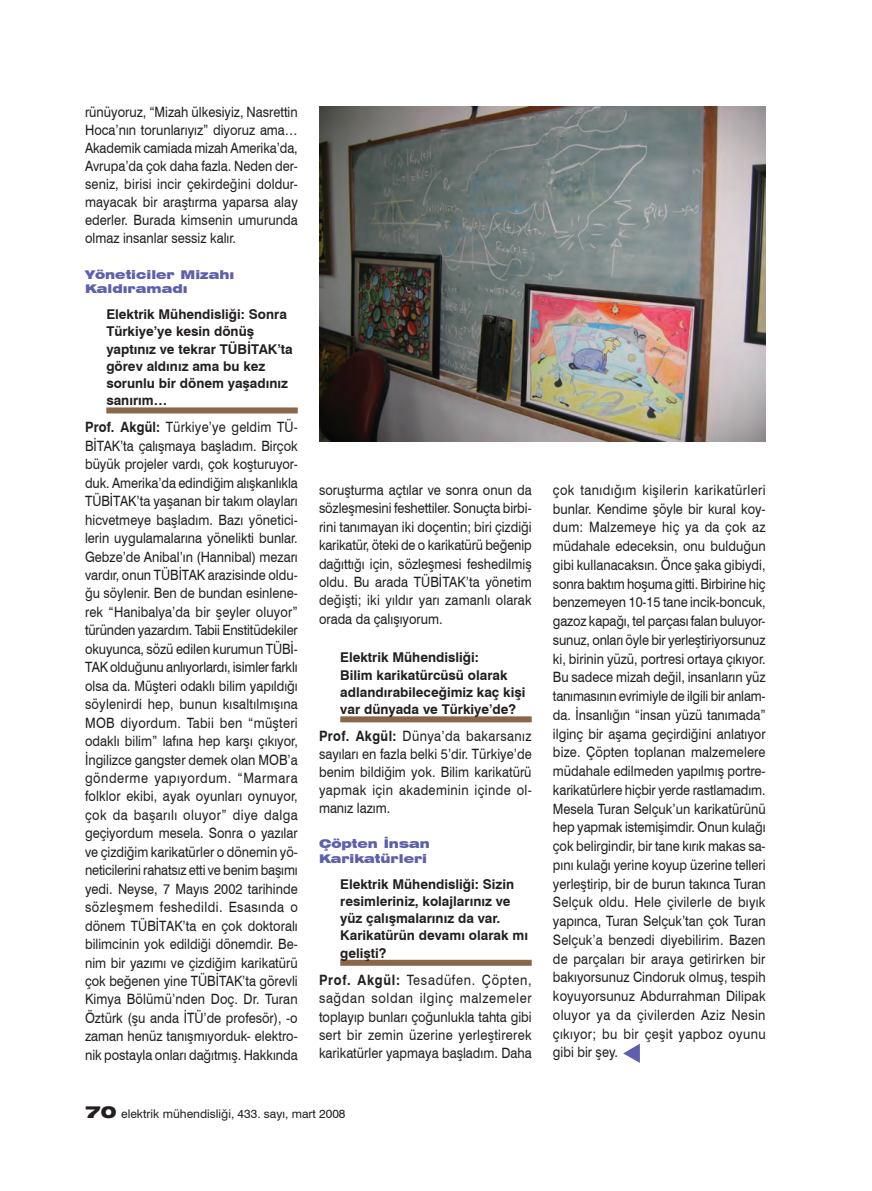
<style>
.page{position:relative;width:872px;height:1191px;background:#fff}
.page>*{position:absolute;margin:0;border:0;box-sizing:border-box;transform-origin:0 0}
.Paragraph_Style_Body{font:14.25px/18.5px "Swiss 721 BT";letter-spacing:.005em;color:#231f20;text-align:justify;scale:.9 1}
.Paragraph_Style_Subhead1{font:700 13.5px/17.2px "Swiss 721 BT";color:#231f20}
.Paragraph_Style_Subhead2{font:900 expanded 12px/14.4px "Swiss 721 BT";color:#5e60ab}
.t1{font:12px "Swiss 721 BT";color:#231f20}
.s1{font-weight:700}
.s2{font-weight:900;font-stretch:expanded;font-size:16.5px}
</style>
<div class="page">
<div style="left:106px;top:407px;width:192px;height:6px;background:#896748"></div>
<div style="left:340px;top:716px;width:192px;height:6px;background:#896748"></div>
<div style="left:340px;top:959px;width:192px;height:6px;background:#896748"></div>
<img style="left:319px;top:106px;width:446px;height:335px">
<svg style="left:623px;top:1043px;width:17px;height:20px"></svg>
<p class="Paragraph_Style_Body" style="left:85px;top:103px;width:238px;line-height:18px">rünüyoruz, “Mizah ülkesiyiz, Nasrettin Hoca’nın torunlarıyız” diyoruz ama… Akademik camiada mizah Amerika’da, Avrupa’da çok daha fazla. Neden der&shy;seniz, birisi incir çekirdeğini doldur&shy;mayacak bir araştırma yaparsa alay ederler. Burada kimsenin umurunda olmaz insanlar sessiz kalır.</p>
<p class="Paragraph_Style_Subhead2" style="left:85px;top:267px;width:151px">Yöneticiler Mizahı<br>Kaldıramadı</p>
<p class="Paragraph_Style_Subhead1" style="left:106px;top:305px;width:188px">Elektrik Mühendisliği: Sonra<br>Türkiye’ye kesin dönüş yaptınız ve tekrar TÜBİTAK’ta görev aldınız ama bu kez sorunlu bir dönem yaşadınız sanırım…</p>
<p class="Paragraph_Style_Body" style="left:85px;top:418px;width:238px"><span class="s1">Prof. Akgül:</span> Türkiye’ye geldim TÜ-BİTAK’ta çalışmaya başladım. Birçok büyük projeler vardı, çok koşturuyor&shy;duk. Amerika’da edindiğim alışkanlıkla TÜBİTAK’ta yaşanan bir takım olayları hicvetmeye başladım. Bazı yönetici&shy;lerin uygulamalarına yönelikti bunlar.<br>Gebze’de Anibal’ın (Hannibal) mezarı vardır, onun TÜBİTAK arazisinde oldu&shy;ğu söylenir. Ben de bundan esinlene&shy;rek “Hanibalya’da bir şeyler oluyor” türünden yazardım. Tabii Enstitüdekiler okuyunca, sözü edilen kurumun TÜBİ-TAK olduğunu anlıyorlardı, isimler farklı olsa da. Müşteri odaklı bilim yapıldığı söylenirdi hep, bunun kısaltılmışına MOB diyordum. Tabii ben “müşteri odaklı bilim” lafına hep karşı çıkıyor, İngilizce gangster demek olan MOB’a gönderme yapıyordum. “Marmara folklor ekibi, ayak oyunları oynuyor, çok da başarılı oluyor” diye dalga geçiyordum mesela. Sonra o yazılar ve çizdiğim karikatürler o dönemin yö&shy;neticilerini rahatsız etti ve benim başımı yedi. Neyse, 7 Mayıs 2002 tarihinde sözleşmem feshedildi. Esasında o dönem TÜBİTAK’ta en çok doktoralı bilimcinin yok edildiği dönemdir. Be&shy;nim bir yazımı ve çizdiğim karikatürü çok beğenen yine TÜBİTAK’ta görevli Kimya Bölümü’nden Doç. Dr. Turan Öztürk (şu anda İTÜ’de profesör), -o zaman henüz tanışmıyorduk- elektro&shy;nik postayla onları dağıtmış. Hakkında</p>
<p class="Paragraph_Style_Body" style="left:319px;top:480px;width:238px">soruşturma açtılar ve sonra onun da sözleşmesini feshettiler. Sonuçta birbi&shy;rini tanımayan iki doçentin; biri çizdiği karikatür, öteki de o karikatürü beğenip dağıttığı için, sözleşmesi feshedilmiş oldu. Bu arada TÜBİTAK’ta yönetim değişti; iki yıldır yarı zamanlı olarak orada da çalışıyorum.</p>
<p class="Paragraph_Style_Subhead1" style="left:340px;top:649px;width:187px">Elektrik Mühendisliği:<br>Bilim karikatürcüsü olarak adlandırabileceğimiz kaç kişi var dünyada ve Türkiye’de?</p>
<p class="Paragraph_Style_Body" style="left:319px;top:726px;width:238px;line-height:18px"><span class="s1">Prof. Akgül:</span> Dünya’da bakarsanız sayıları en fazla belki 5’dir. Türkiye’de benim bildiğim yok. Bilim karikatürü yapmak için akademinin içinde ol&shy;manız lazım.</p>
<p class="Paragraph_Style_Subhead2" style="left:319px;top:837px;width:112px">Çöpten İnsan<br>Karikatürleri</p>
<p class="Paragraph_Style_Subhead1" style="left:340px;top:875px;width:189px">Elektrik Mühendisliği: Sizin resimleriniz, kolajlarınız ve yüz çalışmalarınız da var.<br>Karikatürün devamı olarak mı gelişti?</p>
<p class="Paragraph_Style_Body" style="left:319px;top:970px;width:238px"><span class="s1">Prof. Akgül:</span> Tesadüfen. Çöpten, sağdan soldan ilginç malzemeler toplayıp bunları çoğunlukla tahta gibi sert bir zemin üzerine yerleştirerek karikatürler yapmaya başladım. Daha</p>
<p class="t1" style="left:85px;top:1106px;width:262px"><span class="s2">70</span> elektrik mühendisliği, 433. sayı, mart 2008</p>
<p class="Paragraph_Style_Body" style="left:553px;top:480px;width:238px">çok tanıdığım kişilerin karikatürleri bunlar. Kendime şöyle bir kural koy&shy;dum: Malzemeye hiç ya da çok az müdahale edeceksin, onu bulduğun gibi kullanacaksın. Önce şaka gibiydi, sonra baktım hoşuma gitti. Birbirine hiç benzemeyen 10-15 tane incik-boncuk, gazoz kapağı, tel parçası falan buluyor&shy;sunuz, onları öyle bir yerleştiriyorsunuz ki, birinin yüzü, portresi ortaya çıkıyor.<br>Bu sadece mizah değil, insanların yüz tanımasının evrimiyle de ilgili bir anlam&shy;da. İnsanlığın “insan yüzü tanımada” ilginç bir aşama geçirdiğini anlatıyor bize. Çöpten toplanan malzemelere müdahale edilmeden yapılmış portre&shy;karikatürlere hiçbir yerde rastlamadım.<br>Mesela Turan Selçuk’un karikatürünü hep yapmak istemişimdir. Onun kulağı çok belirgindir, bir tane kırık makas sa&shy;pını kulağı yerine koyup üzerine telleri yerleştirip, bir de burun takınca Turan Selçuk oldu. Hele çivilerle de bıyık yapınca, Turan Selçuk’tan çok Turan Selçuk’a benzedi diyebilirim. Bazen de parçaları bir araya getirirken bir bakıyorsunuz Cindoruk olmuş, tespih koyuyorsunuz Abdurrahman Dilipak oluyor ya da çivilerden Aziz Nesin çıkıyor; bu bir çeşit yapboz oyunu gibi bir şey.</p>
</div>
